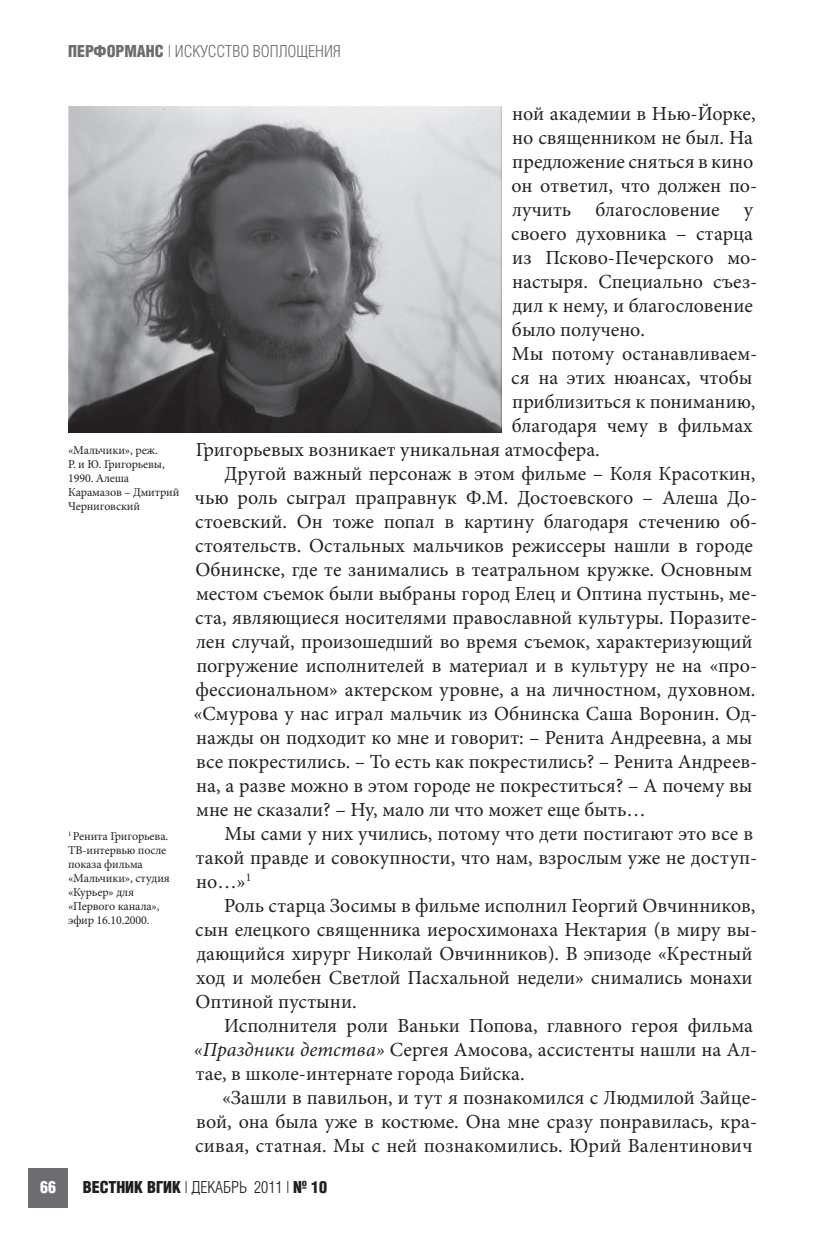
<style>
.page{position:relative;width:823px;height:1236px;background:#fff}
.page>*{position:absolute;margin:0;border:0;box-sizing:border-box;transform-origin:0 0}
.t1{font:20px/24px "Minion Pro";color:#231f20}
.t2{font:16px "AG Letterica Cond L";color:#6c6d70}
.t3{font:700 16px "AG Letterica Cond L";color:#231f20}
.t4{font:700 16px "AG Letterica Cond L";color:#fff}
.snoska{font:12px/14px "Minion Pro";letter-spacing:-.01em;color:#231f20}
.s1{font-weight:700}
.s2{font-style:italic}
.s3{font-weight:400}
</style>
<div class="page">
<div style="left:28px;top:1168px;width:40px;height:40px;background:#6c6d70"></div>
<img style="left:68px;top:106px;width:432px;height:326px">
<p class="t2" style="left:68px;top:42px;width:274px"><span class="s1">ПЕРФОРМАНС</span> | ИСКУССТВО ВОПЛОЩЕНИЯ</p>
<p class="snoska" style="left:68px;top:444px;width:113px">«Мальчики», реж.<br>Р. и Ю. Григорьевы,<br>1990. Алеша<br>Карамазов – Дмитрий<br>Черниговский</p>
<p class="snoska" style="left:68px;top:829px;width:103px"><sup>1</sup> Ренита Григорьева.<br>ТВ-интервью после показа фильма «Мальчики», студия «Курьер» для «Первого канала», эфир 16.10.2000.</p>
<p class="t1" style="left:511px;top:102px;width:247px">ной академии в Нью-Йорке, но священником не был. На предложение сняться в кино он ответил, что должен по&shy;лучить благословение у своего духовника – старца из Псково-Печерского мо&shy;настыря. Специально съез&shy;дил к нему, и благословение было получено.</p>
<p class="t1" style="left:511px;top:342px;width:247px">Мы потому останавливаем-</p>
<p class="t1" style="left:511px;top:366px;width:243px">ся на этих нюансах, чтобы</p>
<p class="t1" style="left:512px;top:390px;width:244px">приблизиться к пониманию,</p>
<p class="t1" style="left:511px;top:414px;width:242px">благодаря чему в фильмах</p>
<p class="t1" style="left:196px;top:438px;width:405px">Григорьевых возникает уникальная атмосфера.</p>
<p class="t1" style="left:193px;top:462px;width:565px;text-indent:31px">Другой важный персонаж в этом фильме – Коля Красоткин, чью роль сыграл праправнук Ф.М. Достоевского – Алеша До&shy;стоевский. Он тоже попал в картину благодаря стечению об&shy;стоятельств. Остальных мальчиков режиссеры нашли в городе Обнинске, где те занимались в театральном кружке. Основным местом съемок были выбраны город Елец и Оптина пустынь, ме&shy;ста, являющиеся носителями православной культуры. Поразите&shy;лен случай, произошедший во время съемок, характеризующий погружение исполнителей в материал и в культуру не на «про&shy;фессиональном» актерском уровне, а на личностном, духовном. «Смурова у нас играл мальчик из Обнинска Саша Воронин. Од&shy;нажды он подходит ко мне и говорит: – Ренита Андреевна, а мы все покрестились. – То есть как покрестились? – Ренита Андреев&shy;на, а разве можно в этом городе не покреститься? – А почему вы мне не сказали? – Ну, мало ли что может еще быть…</p>
<p class="t1" style="left:196px;top:822px;width:562px;text-indent:29px">Мы сами у них учились, потому что дети постигают это все в такой правде и совокупности, что нам, взрослым уже не доступ&shy;но…»<sup>1</sup></p>
<p class="t1" style="left:195px;top:894px;width:563px;text-indent:29px">Роль старца Зосимы в фильме исполнил Георгий Овчинников, сын елецкого священника иеросхимонаха Нектария (в миру вы&shy;дающийся хирург Николай Овчинников). В эпизоде «Крестный ход и молебен Светлой Пасхальной недели» снимались монахи Оптиной пустыни.</p>
<p class="t1" style="left:194px;top:1014px;width:564px;text-indent:30px">Исполнителя роли Ваньки Попова, главного героя фильма <span class="s2">«Праздники детства»</span> Сергея Амосова, ассистенты нашли на Ал&shy;тае, в школе-интернате города Бийска.</p>
<p class="t1" style="left:195px;top:1086px;width:563px;text-align:justify;text-indent:27px">«Зашли в павильон, и тут я познакомился с Людмилой Зайце&shy;вой, она была уже в костюме. Она мне сразу понравилась, кра&shy;сивая, статная. Мы с ней познакомились. Юрий Валентинович</p>
<p class="t4" style="left:40px;top:1178px;width:17px">66</p>
<p class="t3" style="left:83px;top:1178px;width:246px">ВЕСТНИК ВГИК <span class="s3">| ДЕКАБРЬ 2011 |</span> № 10</p>
</div>
